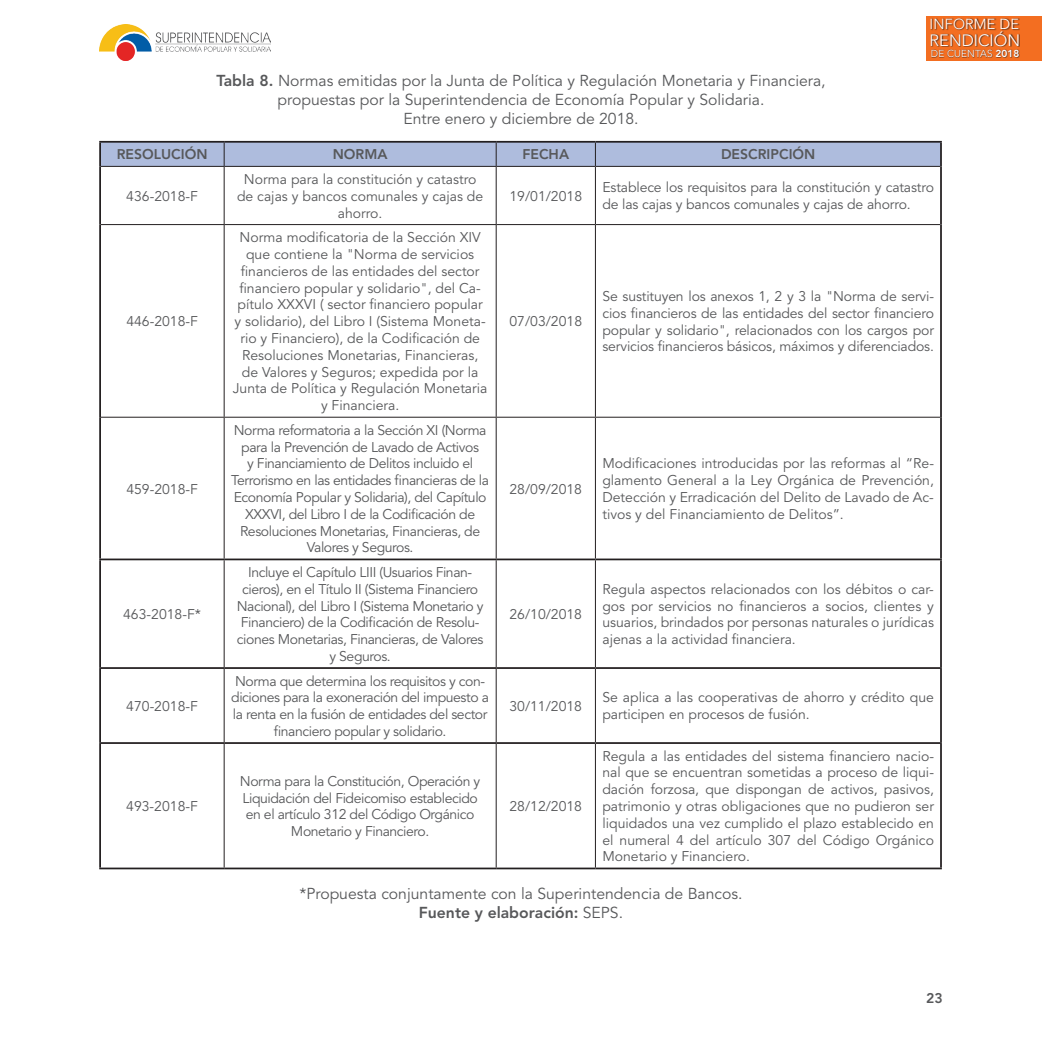
<style>
.page{position:relative;width:1042px;height:1042px;background:#fff}
.page>*{position:absolute;margin:0;border:0;box-sizing:border-box;transform-origin:0 0}
.t1{font:300 16.28px "Avenir LT Std";color:#fff}
.t2{font:15.75px/18.9px "Avenir LT Std";color:#57585a;text-align:center}
.t3{font:300 14.35px "Avenir LT Std";letter-spacing:.01em;color:#fff}
.t4{font:14px/16.8px "Avenir LT Std";letter-spacing:-.01em;color:#57585a;text-align:justify}
.t5{font:14px/16.8px "Avenir LT Std";letter-spacing:-.03em;color:#57585a;text-align:center}
.t6{font:800 14px "Avenir LT Std";color:#57585a}
.t7{font:300 10.15px "Avenir LT Std";letter-spacing:.005em;color:#fff}
.s1{font-weight:800}
</style>
<div class="page">
<img style="left:99px;top:25px;width:171px;height:36px">
<div style="left:926px;top:16px;width:116px;height:45px;background:#f36e21"></div>
<div style="left:931px;top:18px;width:89px;height:29px;background:#231f20;opacity:.75"></div>
<div style="left:931px;top:50px;width:89px;height:8px;background:#231f20;opacity:.75"></div>
<div style="left:101px;top:143px;width:839px;height:23px;background:#aebcdd"></div>
<hr style="left:101px;top:166px;width:123px;height:1px;background:#231f20">
<hr style="left:224px;top:166px;width:272px;height:1px;background:#231f20">
<hr style="left:224px;top:167px;width:1px;height:57px;background:#231f20">
<hr style="left:496px;top:166px;width:99px;height:1px;background:#231f20">
<hr style="left:496px;top:167px;width:1px;height:57px;background:#231f20">
<hr style="left:595px;top:166px;width:345px;height:1px;background:#231f20">
<hr style="left:595px;top:167px;width:1px;height:57px;background:#231f20">
<hr style="left:101px;top:224px;width:123px;height:1px;background:#231f20">
<hr style="left:224px;top:224px;width:272px;height:1px;background:#231f20">
<hr style="left:224px;top:225px;width:1px;height:192px;background:#231f20">
<hr style="left:496px;top:224px;width:99px;height:1px;background:#231f20">
<hr style="left:496px;top:225px;width:1px;height:192px;background:#231f20">
<hr style="left:595px;top:224px;width:345px;height:1px;background:#231f20">
<hr style="left:595px;top:225px;width:1px;height:192px;background:#231f20">
<hr style="left:101px;top:417px;width:123px;height:1px;background:#231f20">
<hr style="left:224px;top:417px;width:272px;height:1px;background:#231f20">
<hr style="left:224px;top:418px;width:1px;height:140px;background:#231f20">
<hr style="left:496px;top:417px;width:99px;height:1px;background:#231f20">
<hr style="left:496px;top:418px;width:1px;height:140px;background:#231f20">
<hr style="left:595px;top:417px;width:345px;height:1px;background:#231f20">
<hr style="left:595px;top:418px;width:1px;height:140px;background:#231f20">
<hr style="left:224px;top:560px;width:1px;height:107px;background:#231f20">
<hr style="left:496px;top:560px;width:1px;height:107px;background:#231f20">
<hr style="left:595px;top:560px;width:1px;height:107px;background:#231f20">
<hr style="left:224px;top:669px;width:1px;height:73px;background:#231f20">
<hr style="left:496px;top:669px;width:1px;height:73px;background:#231f20">
<hr style="left:595px;top:669px;width:1px;height:73px;background:#231f20">
<hr style="left:224px;top:744px;width:1px;height:123px;background:#231f20">
<hr style="left:496px;top:744px;width:1px;height:123px;background:#231f20">
<hr style="left:595px;top:744px;width:1px;height:123px;background:#231f20">
<hr style="left:99px;top:141px;width:125px;height:2px;background:#231f20">
<hr style="left:99px;top:143px;width:2px;height:23px;background:#231f20">
<hr style="left:224px;top:141px;width:272px;height:2px;background:#231f20">
<hr style="left:496px;top:141px;width:99px;height:2px;background:#231f20">
<hr style="left:595px;top:141px;width:347px;height:2px;background:#231f20">
<hr style="left:940px;top:143px;width:2px;height:23px;background:#231f20">
<hr style="left:99px;top:166px;width:2px;height:59px;background:#231f20">
<hr style="left:940px;top:166px;width:2px;height:59px;background:#231f20">
<hr style="left:99px;top:225px;width:2px;height:192px;background:#231f20">
<hr style="left:940px;top:225px;width:2px;height:192px;background:#231f20">
<hr style="left:99px;top:417px;width:2px;height:141px;background:#231f20">
<hr style="left:940px;top:417px;width:2px;height:141px;background:#231f20">
<hr style="left:99px;top:558px;width:125px;height:2px;background:#231f20">
<hr style="left:99px;top:560px;width:2px;height:107px;background:#231f20">
<hr style="left:224px;top:558px;width:272px;height:2px;background:#231f20">
<hr style="left:496px;top:558px;width:99px;height:2px;background:#231f20">
<hr style="left:595px;top:558px;width:347px;height:2px;background:#231f20">
<hr style="left:940px;top:560px;width:2px;height:107px;background:#231f20">
<hr style="left:99px;top:667px;width:125px;height:2px;background:#231f20">
<hr style="left:99px;top:669px;width:2px;height:73px;background:#231f20">
<hr style="left:224px;top:667px;width:272px;height:2px;background:#231f20">
<hr style="left:496px;top:667px;width:99px;height:2px;background:#231f20">
<hr style="left:595px;top:667px;width:347px;height:2px;background:#231f20">
<hr style="left:940px;top:669px;width:2px;height:73px;background:#231f20">
<hr style="left:99px;top:742px;width:125px;height:2px;background:#231f20">
<hr style="left:99px;top:744px;width:2px;height:123px;background:#231f20">
<hr style="left:224px;top:742px;width:272px;height:2px;background:#231f20">
<hr style="left:496px;top:742px;width:99px;height:2px;background:#231f20">
<hr style="left:595px;top:742px;width:347px;height:2px;background:#231f20">
<hr style="left:940px;top:744px;width:2px;height:123px;background:#231f20">
<hr style="left:99px;top:867px;width:125px;height:2px;background:#231f20">
<hr style="left:224px;top:867px;width:272px;height:2px;background:#231f20">
<hr style="left:496px;top:867px;width:99px;height:2px;background:#231f20">
<hr style="left:595px;top:867px;width:347px;height:2px;background:#231f20">
<p class="t2" style="left:216px;top:72px;width:611px"><span class="s1">Tabla 8.</span> Normas emitidas por la Junta de Política y Regulación Monetaria y Financiera, propuestas por la Superintendencia de Economía Popular y Solidaria.<br>Entre enero y diciembre de 2018.</p>
<p class="t3" style="left:929px;top:16px;width:91px">INFORME DE</p>
<p class="t1" style="left:929px;top:30px;width:92px">RENDICIÓN</p>
<p class="t7" style="left:931px;top:48px;width:90px">DE CUENTAS <span class="s1">2018</span></p>
<p class="t6" style="left:117px;top:146px;width:92px">RESOLUCIÓN</p>
<p class="t6" style="left:333px;top:146px;width:56px">NORMA</p>
<p class="t6" style="left:522px;top:146px;width:48px">FECHA</p>
<p class="t6" style="left:721px;top:146px;width:96px">DESCRIPCIÓN</p>
<p class="t4" style="left:126px;top:188px;width:73px">436-2018-F</p>
<p class="t4" style="left:237px;top:171px;width:248px;text-align:center">Norma para la constitución y catastro de cajas y bancos comunales y cajas de ahorro.</p>
<p class="t4" style="left:509px;top:188px;width:74px">19/01/2018</p>
<p class="t4" style="left:602px;top:180px;width:333px">Establece los requisitos para la constitución y catastro de las cajas y bancos comunales y cajas de ahorro.</p>
<p class="t4" style="left:126px;top:313px;width:73px">446-2018-F</p>
<p class="t4" style="left:233px;top:229px;width:256px;text-align:center">Norma modificatoria de la Sección XIV que contiene la "Norma de servicios financieros de las entidades del sector financiero popular y solidario", del Ca&shy;pítulo XXXVI ( sector financiero popular y solidario), del Libro I (Sistema Moneta&shy;rio y Financiero), de la Codificación de Resoluciones Monetarias, Financieras, de Valores y Seguros; expedida por la Junta de Política y Regulación Monetaria y Financiera.</p>
<p class="t4" style="left:509px;top:313px;width:74px">07/03/2018</p>
<p class="t4" style="left:602px;top:288px;width:333px">Se sustituyen los anexos 1, 2 y 3 la "Norma de servi&shy;cios financieros de las entidades del sector financiero popular y solidario", relacionados con los cargos por servicios financieros básicos, máximos y diferenciados.</p>
<p class="t4" style="left:126px;top:481px;width:73px">459-2018-F</p>
<p class="t5" style="left:231px;top:422px;width:259px">Norma reformatoria a la Sección XI (Norma para la Prevención de Lavado de Activos<br>y Financiamiento de Delitos incluido el Terrorismo en las entidades financieras de la Economía Popular y Solidaria), del Capítulo XXXVI, del Libro I de la Codificación de Resoluciones Monetarias, Financieras, de Valores y Seguros.</p>
<p class="t4" style="left:509px;top:481px;width:74px">28/09/2018</p>
<p class="t4" style="left:602px;top:455px;width:333px">Modificaciones introducidas por las reformas al “Re&shy;glamento General a la Ley Orgánica de Prevención, Detección y Erradicación del Delito de Lavado de Ac&shy;tivos y del Financiamiento de Delitos”.</p>
<p class="t4" style="left:123px;top:606px;width:79px">463-2018-F*</p>
<p class="t5" style="left:237px;top:564px;width:248px">Incluye el Capítulo LIII (Usuarios Finan&shy;cieros), en el Título II (Sistema Financiero Nacional), del Libro I (Sistema Monetario y Financiero) de la Codificación de Resolu&shy;ciones Monetarias, Financieras, de Valores y Seguros.</p>
<p class="t4" style="left:509px;top:606px;width:74px">26/10/2018</p>
<p class="t4" style="left:602px;top:581px;width:333px">Regula aspectos relacionados con los débitos o car&shy;gos por servicios no financieros a socios, clientes y usuarios, brindados por personas naturales o jurídicas ajenas a la actividad financiera.</p>
<p class="t4" style="left:126px;top:698px;width:73px">470-2018-F</p>
<p class="t5" style="left:231px;top:673px;width:259px">Norma que determina los requisitos y con&shy;diciones para la exoneración del impuesto a la renta en la fusión de entidades del sector financiero popular y solidario.</p>
<p class="t4" style="left:509px;top:698px;width:74px">30/11/2018</p>
<p class="t4" style="left:602px;top:689px;width:333px">Se aplica a las cooperativas de ahorro y crédito que participen en procesos de fusión.</p>
<p class="t4" style="left:126px;top:798px;width:73px">493-2018-F</p>
<p class="t5" style="left:240px;top:773px;width:242px">Norma para la Constitución, Operación y Liquidación del Fideicomiso establecido en el artículo 312 del Código Orgánico Monetario y Financiero.</p>
<p class="t4" style="left:509px;top:798px;width:74px">28/12/2018</p>
<p class="t4" style="left:602px;top:748px;width:333px">Regula a las entidades del sistema financiero nacio&shy;nal que se encuentran sometidas a proceso de liqui&shy;dación forzosa, que dispongan de activos, pasivos, patrimonio y otras obligaciones que no pudieron ser liquidados una vez cumplido el plazo establecido en el numeral 4 del artículo 307 del Código Orgánico Monetario y Financiero.</p>
<p class="t2" style="left:299px;top:885px;width:445px">*Propuesta conjuntamente con la Superintendencia de Bancos.<br><span class="s1">Fuente y elaboración:</span> SEPS.</p>
<p class="t6" style="left:926px;top:990px;width:18px">23</p>
</div>
